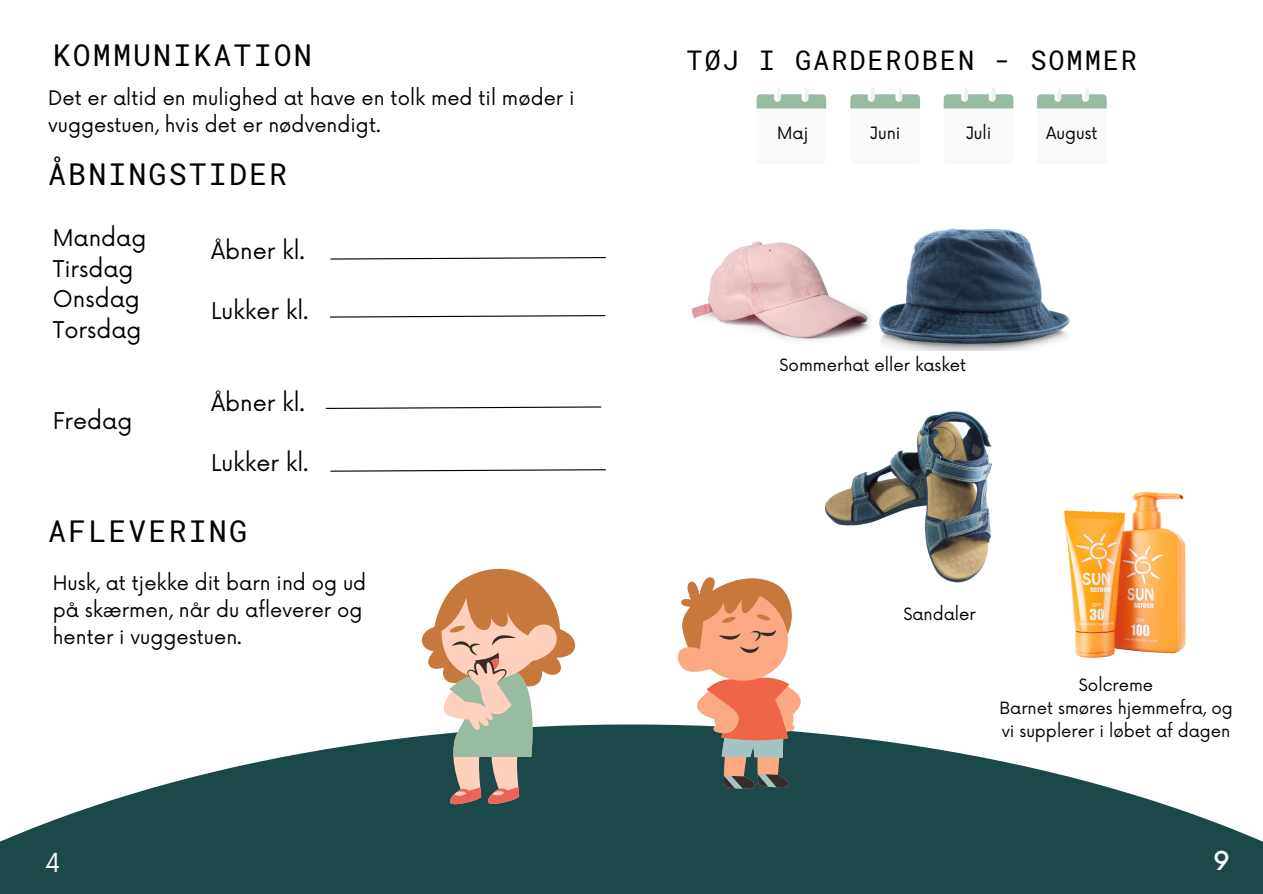
<style>
.page{position:relative;width:1263px;height:894px;background:#fff}
.page>*{position:absolute;margin:0;border:0;box-sizing:border-box;transform-origin:0 0}
.t1{font:30px "Roboto Mono";letter-spacing:.07em;color:#000}
.t2{font:27px "Roboto Mono";letter-spacing:.07em;color:#000}
.t3{font:25.5px "Now";color:#fff}
.t4{font:500 25.5px "Now";color:#fff}
.t5{font:22.5px/30.3px "Now";color:#000}
.t6{font:19.5px/27px "Now";color:#000}
.t7{font:16.5px/22.5px "Now";color:#000}
</style>
<div class="page">
<svg style="left:0;top:724px;width:1263px;height:169px;fill:#1b4949"></svg>
<svg style="left:330px;top:257px;width:276px;height:3px"></svg>
<svg style="left:330px;top:315px;width:276px;height:3px"></svg>
<svg style="left:325px;top:406px;width:277px;height:3px"></svg>
<svg style="left:330px;top:469px;width:276px;height:3px"></svg>
<svg style="left:422px;top:568px;width:154px;height:236px"></svg>
<svg style="left:756px;top:87px;width:70px;height:22px"></svg>
<svg style="left:850px;top:87px;width:70px;height:22px"></svg>
<svg style="left:944px;top:87px;width:69px;height:22px"></svg>
<svg style="left:1037px;top:87px;width:70px;height:22px"></svg>
<img style="left:692px;top:241px;width:179px;height:100px">
<img style="left:879px;top:228px;width:191px;height:122px">
<img style="left:825px;top:411px;width:167px;height:171px">
<img style="left:1064px;top:492px;width:122px;height:166px">
<svg style="left:675px;top:577px;width:129px;height:211px"></svg>
<h1 class="t1" style="left:53px;top:34px;width:261px">KOMMUNIKATION</h1>
<h3 class="t6" style="left:48px;top:86px;width:528px">Det er altid en mulighed at have en tolk med til møder i vuggestuen, hvis det er nødvendigt.</h3>
<h1 class="t1" style="left:48px;top:153px;width:241px">ÅBNINGSTIDER</h1>
<h1 class="t5" style="left:53px;top:224px;width:95px">Mandag<br>Tirsdag<br>Onsdag<br>Torsdag</h1>
<p class="t5" style="left:53px;top:406px;width:81px">Fredag</p>
<p class="t5" style="left:211px;top:236px;width:95px">Åbner kl.</p>
<p class="t5" style="left:211px;top:297px;width:99px">Lukker kl.</p>
<p class="t5" style="left:211px;top:388px;width:95px">Åbner kl.</p>
<p class="t5" style="left:211px;top:449px;width:99px">Lukker kl.</p>
<p class="t1" style="left:48px;top:510px;width:200px">AFLEVERING</p>
<h2 class="t6" style="left:53px;top:570px;width:315px">Husk, at tjekke dit barn ind og ud på skærmen, når du afleverer og henter i vuggestuen.</h2>
<h2 class="t2" style="left:687px;top:42px;width:452px">TØJ I GARDEROBEN - SOMMER</h2>
<p class="t7" style="left:777px;top:122px;width:33px">Maj</p>
<p class="t7" style="left:870px;top:122px;width:32px">Juni</p>
<h2 class="t7" style="left:966px;top:122px;width:27px">Juli</h2>
<h2 class="t7" style="left:1046px;top:122px;width:53px">August</h2>
<p class="t7" style="left:779px;top:354px;width:188px">Sommerhat eller kasket</p>
<p class="t7" style="left:903px;top:603px;width:74px">Sandaler</p>
<p class="t7" style="left:1079px;top:675px;width:76px">Solcreme</p>
<h1 class="t7" style="left:999px;top:697px;width:235px">Barnet smøres hjemmefra, og vi supplerer i løbet af dagen</h1>
<p class="t3" style="left:45px;top:848px;width:17px">4</p>
<p class="t4" style="left:1213px;top:846px;width:18px">9</p>
</div>
